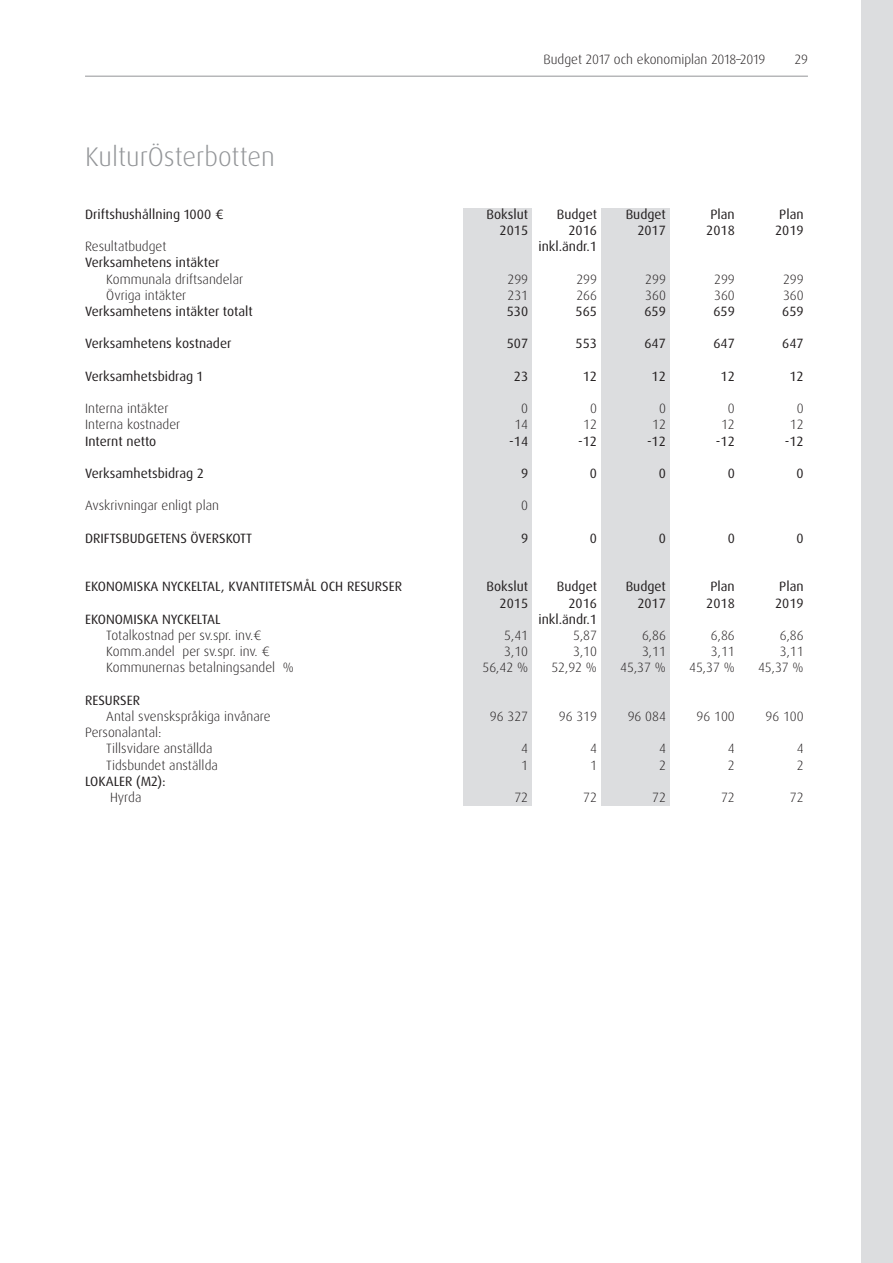
<style>
.page{position:relative;width:893px;height:1263px;background:#fff}
.page>*{position:absolute;margin:0;border:0;box-sizing:border-box;transform-origin:0 0}
.t1{font:300 27px "Dax Pro";color:#939598}
.t2{font:300 13.5px/16.2px "Dax Pro";color:#231f20}
.t3{font:13.5px/16.2px "Dax Pro";color:#231f20;text-align:right}
</style>
<div class="page">
<hr style="left:85px;top:76px;width:723px;height:1px;background:#939598">
<div style="left:861px;top:0;width:32px;height:1263px;background:#dcdddf"></div>
<div style="left:463px;top:208px;width:69px;height:598px;background:#dcdddf"></div>
<div style="left:601px;top:208px;width:69px;height:598px;background:#dcdddf"></div>
<h1 class="t1" style="left:85px;top:139px;width:191px">KulturÖsterbotten</h1>
<p class="t3" style="left:85px;top:206px;width:140px">Driftshushållning 1000 €</p>
<p class="t2" style="left:85px;top:238px;width:83px">Resultatbudget</p>
<p class="t3" style="left:85px;top:255px;width:136px">Verksamhetens intäkter</p>
<p class="t2" style="left:106px;top:271px;width:138px">Kommunala driftsandelar<br>Övriga intäkter</p>
<p class="t3" style="left:85px;top:303px;width:169px">Verksamhetens intäkter totalt</p>
<p class="t3" style="left:85px;top:336px;width:148px">Verksamhetens kostnader</p>
<p class="t3" style="left:85px;top:368px;width:119px">Verksamhetsbidrag 1</p>
<p class="t2" style="left:85px;top:400px;width:97px">Interna intäkter<br>Interna kostnader</p>
<p class="t3" style="left:85px;top:433px;width:73px">Internt netto</p>
<p class="t3" style="left:85px;top:465px;width:120px">Verksamhetsbidrag 2</p>
<p class="t2" style="left:85px;top:498px;width:136px">Avskrivningar enligt plan</p>
<p class="t3" style="left:85px;top:530px;width:169px">DRIFTSBUDGETENS ÖVERSKOTT</p>
<p class="t3" style="left:85px;top:579px;width:318px">EKONOMISKA NYCKELTAL, KVANTITETSMÅL OCH RESURSER</p>
<p class="t3" style="left:85px;top:611px;width:137px">EKONOMISKA NYCKELTAL</p>
<p class="t2" style="left:106px;top:627px;width:189px">Totalkostnad per sv.spr. inv.€<br>Komm.andel per sv.spr. inv. €<br>Kommunernas betalningsandel %</p>
<p class="t3" style="left:85px;top:692px;width:57px">RESURSER</p>
<p class="t2" style="left:106px;top:708px;width:166px">Antal svenskspråkiga invånare</p>
<p class="t2" style="left:85px;top:724px;width:78px">Personalantal:</p>
<p class="t2" style="left:106px;top:741px;width:108px">Tillsvidare anställda</p>
<p class="t2" style="left:106px;top:757px;width:113px">Tidsbundet anställda</p>
<p class="t3" style="left:85px;top:773px;width:82px">LOKALER (M2):</p>
<p class="t2" style="left:110px;top:789px;width:33px">Hyrda</p>
<p class="t2" style="left:544px;top:51px;width:223px">Budget 2017 och ekonomiplan 2018–2019</p>
<p class="t2" style="left:795px;top:51px;width:15px">29</p>
<p class="t3" style="left:486px;top:206px;width:43px">Bokslut<br>2015</p>
<p class="t2" style="left:507px;top:271px;width:22px">299<br>231</p>
<p class="t3" style="left:507px;top:303px;width:23px">530</p>
<p class="t3" style="left:507px;top:336px;width:23px">507</p>
<p class="t3" style="left:514px;top:368px;width:16px">23</p>
<p class="t2" style="left:514px;top:400px;width:15px;text-align:center">0<br>14</p>
<p class="t3" style="left:509px;top:433px;width:20px">-14</p>
<p class="t3" style="left:521px;top:465px;width:9px">9</p>
<p class="t2" style="left:521px;top:498px;width:8px">0</p>
<p class="t3" style="left:521px;top:530px;width:9px">9</p>
<p class="t3" style="left:486px;top:579px;width:43px">Bokslut<br>2015</p>
<p class="t2" style="left:482px;top:627px;width:47px;text-align:right">5,41<br>3,10<br>56,42 %</p>
<p class="t2" style="left:490px;top:708px;width:40px">96 327</p>
<p class="t2" style="left:521px;top:741px;width:8px">4<br>1</p>
<p class="t2" style="left:514px;top:789px;width:15px">72</p>
<p class="t3" style="left:538px;top:206px;width:60px">Budget<br>2016 inkl.ändr.1</p>
<p class="t2" style="left:576px;top:271px;width:22px">299<br>266</p>
<p class="t3" style="left:576px;top:303px;width:23px">565</p>
<p class="t3" style="left:576px;top:336px;width:23px">553</p>
<p class="t3" style="left:583px;top:368px;width:16px">12</p>
<p class="t2" style="left:583px;top:400px;width:15px;text-align:center">0<br>12</p>
<p class="t3" style="left:578px;top:433px;width:20px">-12</p>
<p class="t3" style="left:590px;top:465px;width:9px">0</p>
<p class="t3" style="left:590px;top:530px;width:9px">0</p>
<p class="t3" style="left:538px;top:579px;width:60px">Budget<br>2016 inkl.ändr.1</p>
<p class="t2" style="left:551px;top:627px;width:47px;text-align:right">5,87<br>3,10<br>52,92 %</p>
<p class="t2" style="left:559px;top:708px;width:40px">96 319</p>
<p class="t2" style="left:590px;top:741px;width:8px">4<br>1</p>
<p class="t2" style="left:583px;top:789px;width:15px">72</p>
<p class="t3" style="left:626px;top:206px;width:42px">Budget<br>2017</p>
<p class="t2" style="left:645px;top:271px;width:22px">299<br>360</p>
<p class="t3" style="left:644px;top:303px;width:23px">659</p>
<p class="t3" style="left:644px;top:336px;width:23px">647</p>
<p class="t3" style="left:652px;top:368px;width:16px">12</p>
<p class="t2" style="left:652px;top:400px;width:15px;text-align:center">0<br>12</p>
<p class="t3" style="left:647px;top:433px;width:20px">-12</p>
<p class="t3" style="left:659px;top:465px;width:9px">0</p>
<p class="t3" style="left:659px;top:530px;width:9px">0</p>
<p class="t3" style="left:626px;top:579px;width:42px">Budget<br>2017</p>
<p class="t2" style="left:620px;top:627px;width:47px;text-align:right">6,86<br>3,11<br>45,37 %</p>
<p class="t2" style="left:628px;top:708px;width:40px">96 084</p>
<p class="t2" style="left:659px;top:741px;width:8px">4<br>2</p>
<p class="t2" style="left:652px;top:789px;width:15px">72</p>
<p class="t3" style="left:706px;top:206px;width:30px;text-align:center">Plan<br>2018</p>
<p class="t2" style="left:714px;top:271px;width:22px">299<br>360</p>
<p class="t3" style="left:713px;top:303px;width:23px">659</p>
<p class="t3" style="left:713px;top:336px;width:23px">647</p>
<p class="t3" style="left:720px;top:368px;width:16px">12</p>
<p class="t2" style="left:721px;top:400px;width:15px;text-align:center">0<br>12</p>
<p class="t3" style="left:716px;top:433px;width:20px">-12</p>
<p class="t3" style="left:728px;top:465px;width:9px">0</p>
<p class="t3" style="left:728px;top:530px;width:9px">0</p>
<p class="t3" style="left:706px;top:579px;width:30px;text-align:center">Plan<br>2018</p>
<p class="t2" style="left:689px;top:627px;width:47px;text-align:right">6,86<br>3,11<br>45,37 %</p>
<p class="t2" style="left:697px;top:708px;width:40px">96 100</p>
<p class="t2" style="left:728px;top:741px;width:8px">4<br>2</p>
<p class="t2" style="left:721px;top:789px;width:15px">72</p>
<p class="t3" style="left:775px;top:206px;width:30px;text-align:center">Plan<br>2019</p>
<p class="t2" style="left:783px;top:271px;width:22px">299<br>360</p>
<p class="t3" style="left:782px;top:303px;width:23px">659</p>
<p class="t3" style="left:782px;top:336px;width:23px">647</p>
<p class="t3" style="left:789px;top:368px;width:16px">12</p>
<p class="t2" style="left:790px;top:400px;width:15px;text-align:center">0<br>12</p>
<p class="t3" style="left:785px;top:433px;width:20px">-12</p>
<p class="t3" style="left:796px;top:465px;width:9px">0</p>
<p class="t3" style="left:796px;top:530px;width:9px">0</p>
<p class="t3" style="left:775px;top:579px;width:30px;text-align:center">Plan<br>2019</p>
<p class="t2" style="left:758px;top:627px;width:47px;text-align:right">6,86<br>3,11<br>45,37 %</p>
<p class="t2" style="left:765px;top:708px;width:40px">96 100</p>
<p class="t2" style="left:797px;top:741px;width:8px">4<br>2</p>
<p class="t2" style="left:790px;top:789px;width:15px">72</p>
</div>
